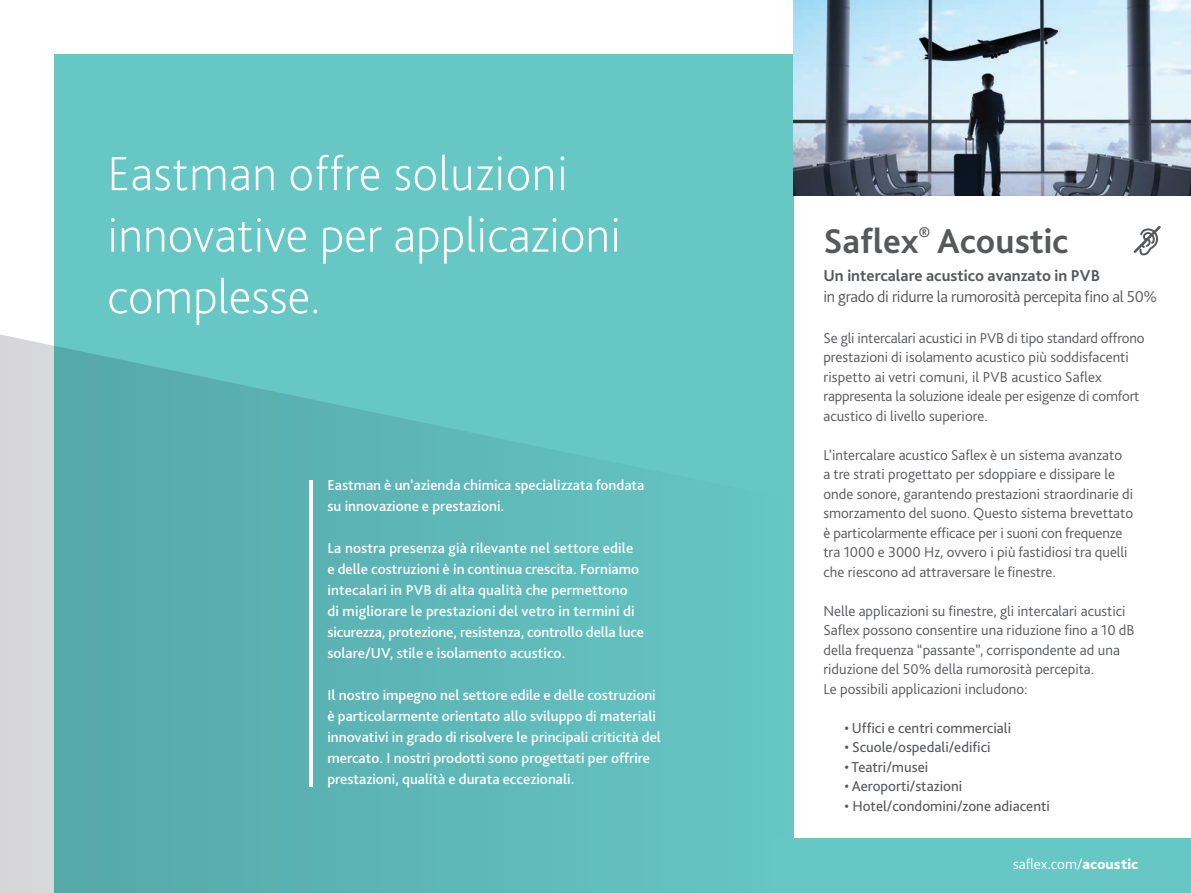
<style>
.page{position:relative;width:1191px;height:893px;background:#fff}
.page>*{position:absolute;margin:0;border:0;box-sizing:border-box;transform-origin:0 0}
.t1{font:200 50.25px/61.5px "Bliss Pro";color:#fff}
.t2{font:700 36px "Bliss Pro";color:#57585a}
.Body_copy{font:300 16.5px/21px "Bliss Pro";letter-spacing:-.02em;color:#57585a}
.Body_copy-2{font:300 15px/19.5px "Bliss Pro";color:#57585a}
.Body_copy-3{font:500 15px/21px "Bliss Pro";color:#fff}
.Body_copy-4{font:15px "Bliss Pro";color:#57585a}
.t3{font:300 15px "Bliss Pro";color:#fff}
.s1{font-weight:700}
.s2{font-weight:800}
</style>
<div class="page">
<div style="left:54px;top:54px;width:739px;height:839px;background:#66c7c5"></div>
<svg style="left:0;top:334px;width:556px;height:559px"></svg>
<img style="left:793px;top:0;width:398px;height:196px">
<hr style="left:309px;top:480px;width:4px;height:307px;background:#fff">
<div style="left:771px;top:839px;width:420px;height:54px;background:#66c7c5"></div>
<svg style="left:1133px;top:226px;width:27px;height:29px"></svg>
<p class="t1" style="left:107px;top:142px;width:515px">Eastman offre soluzioni innovative per applicazioni complesse.</p>
<p class="Body_copy-3" style="left:327px;top:475px;width:318px">Eastman è un’azienda chimica specializzata fondata su innovazione e prestazioni.</p>
<p class="Body_copy-3" style="left:327px;top:538px;width:318px">La nostra presenza già rilevante nel settore edile e delle costruzioni è in continua crescita. Forniamo intecalari in PVB di alta qualità che permettono<br>di migliorare le prestazioni del vetro in termini di sicurezza, protezione, resistenza, controllo della luce solare/UV, stile e isolamento acustico.</p>
<p class="Body_copy-3" style="left:327px;top:685px;width:335px">Il nostro impegno nel settore edile e delle costruzioni è particolarmente orientato allo sviluppo di materiali innovativi in grado di risolvere le principali criticità del mercato. I nostri prodotti sono progettati per offrire prestazioni, qualità e durata eccezionali.</p>
<p class="t2" style="left:823px;top:219px;width:246px">Saflex<sup>®</sup> Acoustic</p>
<p class="Body_copy" style="left:823px;top:265px;width:335px"><span class="s1">Un intercalare acustico avanzato in PVB<br></span>in grado di ridurre la rumorosità percepita fino al 50%</p>
<p class="Body_copy-2" style="left:823px;top:328px;width:323px">Se gli intercalari acustici in PVB di tipo standard offrono prestazioni di isolamento acustico più soddisfacenti rispetto ai vetri comuni, il PVB acustico Saflex rappresenta la soluzione ideale per esigenze di comfort acustico di livello superiore.</p>
<p class="Body_copy-2" style="left:823px;top:445px;width:311px">L’intercalare acustico Saflex è un sistema avanzato<br>a tre strati progettato per sdoppiare e dissipare le onde sonore, garantendo prestazioni straordinarie di smorzamento del suono. Questo sistema brevettato è particolarmente efficace per i suoni con frequenze tra 1000 e 3000 Hz, ovvero i più fastidiosi tra quelli che riescono ad attraversare le finestre.</p>
<p class="Body_copy-2" style="left:823px;top:601px;width:312px">Nelle applicazioni su finestre, gli intercalari acustici Saflex possono consentire una riduzione fino a 10 dB della frequenza “passante”, corrispondente ad una riduzione del 50% della rumorosità percepita.<br>Le possibili applicazioni includono:</p>
<p class="Body_copy-4" style="left:844px;top:718px;width:168px">• Uffici e centri commerciali</p>
<p class="Body_copy-4" style="left:844px;top:738px;width:148px">• Scuole/ospedali/edifici</p>
<p class="Body_copy-4" style="left:844px;top:757px;width:85px">• Teatri/musei</p>
<p class="Body_copy-4" style="left:844px;top:777px;width:119px">• Aeroporti/stazioni</p>
<p class="Body_copy-4" style="left:844px;top:796px;width:207px">• Hotel/condomini/zone adiacenti</p>
<p class="t3" style="left:1013px;top:855px;width:126px">saflex.com/<span class="s2">acoustic</span></p>
</div>
